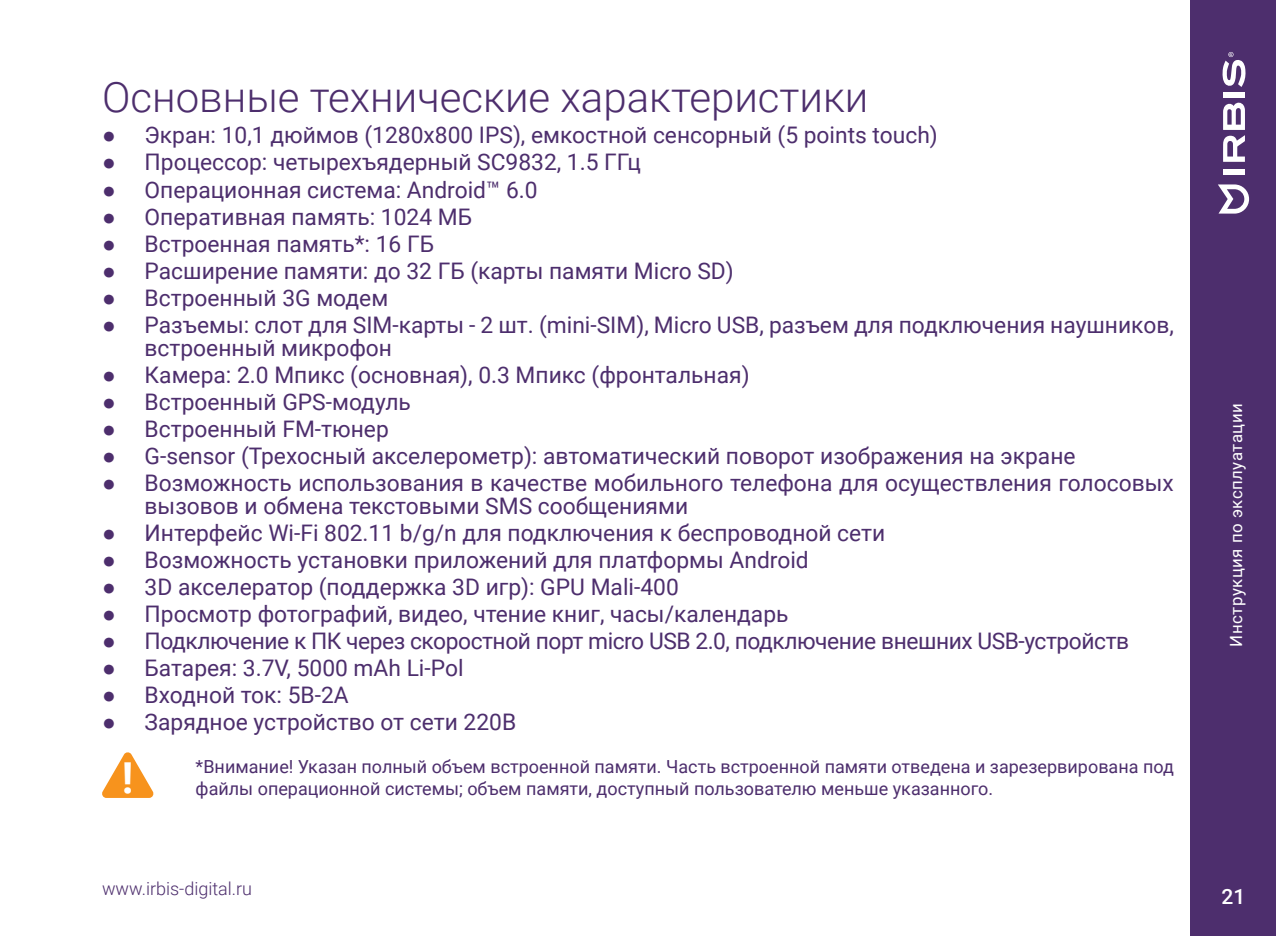
<style>
.page{position:relative;width:1276px;height:936px;background:#fff}
.page>*{position:absolute;margin:0;border:0;box-sizing:border-box;transform-origin:0 0}
.t1{font:700 42.6px "Roboto";color:#fff}
.t2{font:300 42px "Roboto";color:#4d2e6d}
.t3{font:22.8px/22.8px "Roboto";color:#4d2e6d}
.t4{font:22.8px "Roboto";letter-spacing:-.02em;color:#4d2e6d}
.t5{font:500 21px "Roboto";color:#fff}
.t6{font:18px "Roboto";color:#4d2e6d}
.t7{font:300 18px "Roboto";color:#4d2e6d}
.t8{font:16.8px "Roboto";letter-spacing:.03em;color:#fff}
.s1{font-family:"Arial"}
</style>
<div class="page">
<div style="left:1191px;top:0;width:85px;height:935px;background:#4d2e6d"></div>
<svg style="left:1218px;top:184px;width:31px;height:29px"></svg>
<svg style="left:1223px;top:102px;width:22px;height:60px"></svg>
<div style="left:1223px;top:169px;width:22px;height:5px;background:#fff"></div>
<div style="left:1223px;top:92px;width:22px;height:5px;background:#fff"></div>
<svg style="left:1222px;top:52px;width:24px;height:35px"></svg>
<svg style="left:102px;top:752px;width:51px;height:45px"></svg>
<h2 class="t2" style="left:102px;top:68px;width:768px">Основные технические характеристики</h2>
<p class="t3" style="left:102px;top:123px;width:837px"><span class="s1">●</span> Экран: 10,1 дюймов (1280х800 IPS), емкостной сенсорный (5 points touch)</p>
<p class="t3" style="left:102px;top:150px;width:540px"><span class="s1">●</span> Процессор: четырехъядерный SC9832, 1.5 ГГц</p>
<p class="t3" style="left:102px;top:177px;width:437px"><span class="s1">●</span> Операционная система: Android™ 6.0</p>
<p class="t3" style="left:102px;top:204px;width:371px"><span class="s1">●</span> Оперативная память: 1024 МБ</p>
<p class="t3" style="left:102px;top:231px;width:333px"><span class="s1">●</span> Встроенная память*: 16 ГБ</p>
<p class="t3" style="left:102px;top:258px;width:633px"><span class="s1">●</span> Расширение памяти: до 32 ГБ (карты памяти Micro SD)</p>
<p class="t3" style="left:102px;top:285px;width:288px"><span class="s1">●</span> Встроенный 3G модем</p>
<p class="t3" style="left:145px;top:312px;width:1030px;text-indent:-43px"><span class="s1">●</span> Разъемы: слот для SIM-карты - 2 шт. (mini-SIM), Micro USB, разъем для подключения наушников, встроенный микрофон</p>
<p class="t3" style="left:102px;top:362px;width:649px"><span class="s1">●</span> Камера: 2.0 Мпикс (основная), 0.3 Мпикс (фронтальная)</p>
<p class="t3" style="left:102px;top:389px;width:310px"><span class="s1">●</span> Встроенный GPS-модуль</p>
<p class="t3" style="left:102px;top:416px;width:288px"><span class="s1">●</span> Встроенный FM-тюнер</p>
<p class="t3" style="left:102px;top:443px;width:975px"><span class="s1">●</span> G-sensor (Трехосный акселерометр): автоматический поворот изображения на экране</p>
<p class="t3" style="left:145px;top:470px;width:1030px;text-indent:-43px"><span class="s1">●</span> Возможность использования в качестве мобильного телефона для осуществления голосовых вызовов и обмена текстовыми SMS сообщениями</p>
<p class="t3" style="left:102px;top:520px;width:784px"><span class="s1">●</span> Интерфейс Wi-Fi 802.11 b/g/n для подключения к беспроводной сети</p>
<p class="t3" style="left:102px;top:547px;width:708px"><span class="s1">●</span> Возможность установки приложений для платформы Android</p>
<p class="t3" style="left:102px;top:574px;width:578px"><span class="s1">●</span> 3D акселератор (поддержка 3D игр): GPU Mali-400</p>
<p class="t3" style="left:102px;top:601px;width:688px"><span class="s1">●</span> Просмотр фотографий, видео, чтение книг, часы/календарь</p>
<p class="t4" style="left:102px;top:625px;width:1028px"><span class="s1">●</span> Подключение к ПК через скоростной порт micro USB 2.0, подключение внешних USB-устройств</p>
<p class="t3" style="left:102px;top:655px;width:363px"><span class="s1">●</span> Батарея: 3.7V, 5000 mAh Li-Pol</p>
<p class="t3" style="left:102px;top:682px;width:248px"><span class="s1">●</span> Входной ток: 5В-2А</p>
<p class="t3" style="left:102px;top:709px;width:416px"><span class="s1">●</span> Зарядное устройство от сети 220В</p>
<p class="t6" style="left:196px;top:754px;width:979px">*Внимание! Указан полный объем встроенной памяти. Часть встроенной памяти отведена и зарезервирована под</p>
<h1 class="t1" style="left:122px;top:747px;width:13px">!</h1>
<p class="t6" style="left:196px;top:775px;width:799px">файлы операционной системы; объем памяти, доступный пользователю меньше указанного.</p>
<p class="t7" style="left:102px;top:876px;width:152px">www.irbis-digital.ru</p>
<p class="t8" style="left:1224px;top:646px;width:245px;rotate:-90deg">Инструкция по эксплуатации</p>
<p class="t5" style="left:1221px;top:882px;width:25px">21</p>
</div>
